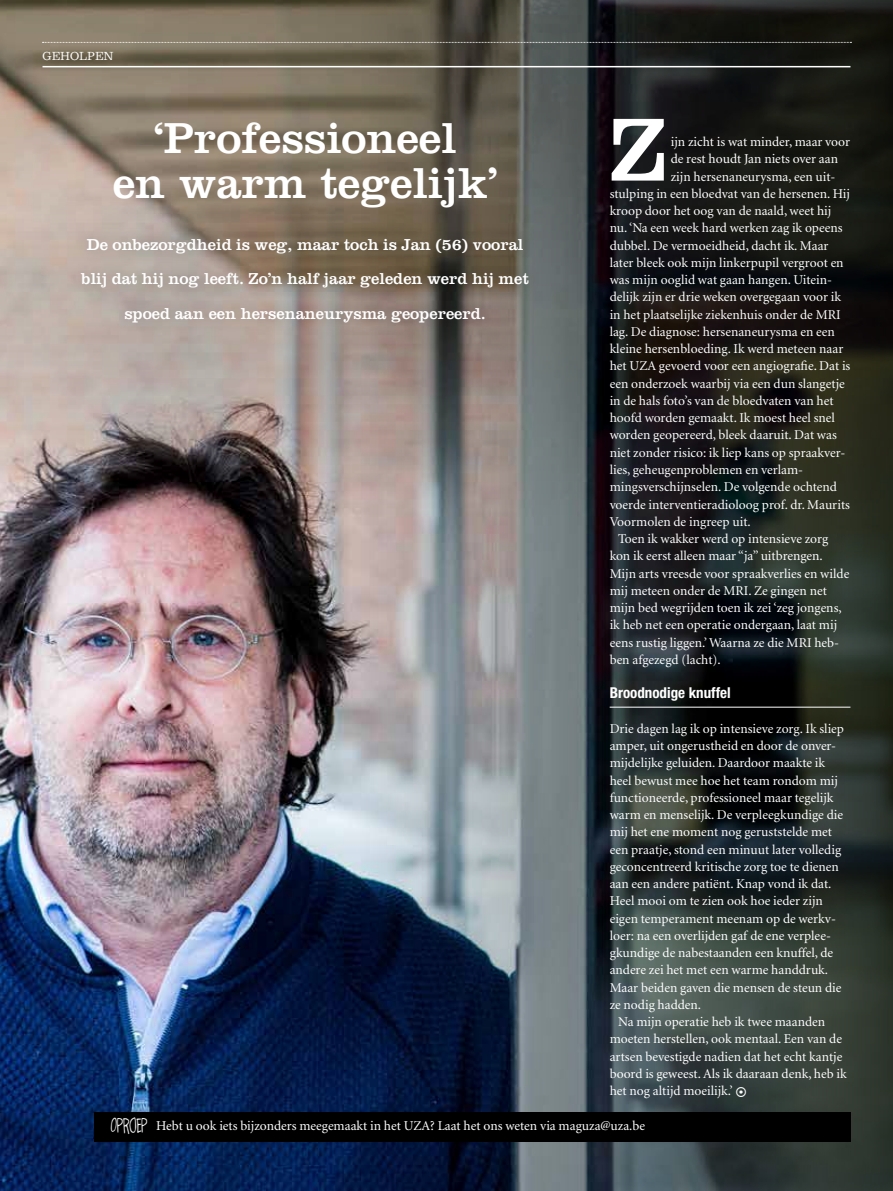
<style>
.page{position:relative;width:893px;height:1191px;background:#fff}
.page>*{position:absolute;margin:0;border:0;box-sizing:border-box;transform-origin:0 0}
.t1{font:93px "Clarendon";color:#fff}
.t2{font:45px/45px "Clarendon";color:#fff;text-align:center}
.t3{font:16.5px/34.5px "Clarendon";color:#fff;text-align:center}
.t4{font:700 condensed 15px "Helvetica Neue LT Std";color:#fff}
.t5{font:13.5px/17.2px "Minion LT";color:#fff}
.t6{font:10.5px "Belizio";color:#fff}
.s1{font-family:"Overth E Mo On";font-size:22.5px}
</style>
<div class="page">
<img style="left:0;top:690px;width:189px;height:501px">
<img style="left:0;top:0;width:189px;height:690px">
<img style="left:189px;top:0;width:704px;height:1191px">
<img style="left:0;top:177px;width:530px;height:352px">
<hr style="left:43px;top:66px;width:807px;height:1px;background:#fff">
<div style="left:67px;top:223px;width:476px;height:113px;background:#000;opacity:.25"></div>
<hr style="left:610px;top:707px;width:240px;height:1px;background:#fff">
<div style="left:94px;top:1112px;width:756px;height:30px;background:#000"></div>
<svg style="left:43px;top:42px;width:808px;height:1px"></svg>
<svg style="left:736px;top:1086px;width:10px;height:10px"></svg>
<p class="t6" style="left:43px;top:49px;width:73px">GEHOLPEN</p>
<h1 class="t1" style="left:610px;top:95px;width:58px">Z</h1>
<h2 class="t2" style="left:113px;top:114px;width:386px">‘Professioneel<br>en warm tegelijk’</h2>
<p class="t3" style="left:82px;top:226px;width:449px">De onbezorgdheid is weg, maar toch is Jan (56) vooral blij dat hij nog leeft. Zo’n half jaar geleden werd hij met spoed aan een hersenaneurysma geopereerd.</p>
<p class="t5" style="left:671px;top:134px;width:181px">ijn zicht is wat minder, maar voor</p>
<p class="t5" style="left:671px;top:151px;width:169px">de rest houdt Jan niets over aan</p>
<p class="t5" style="left:671px;top:168px;width:166px">zijn hersenaneurysma, een uit-</p>
<p class="t5" style="left:610px;top:185px;width:242px">stulping in een bloedvat van de hersenen. Hij</p>
<p class="t5" style="left:610px;top:203px;width:223px">kroop door het oog van de naald, weet hij</p>
<p class="t5" style="left:610px;top:220px;width:234px">nu. ‘Na een week hard werken zag ik opeens</p>
<p class="t5" style="left:610px;top:237px;width:220px">dubbel. De vermoeidheid, dacht ik. Maar</p>
<p class="t5" style="left:610px;top:254px;width:235px">later bleek ook mijn linkerpupil vergroot en</p>
<p class="t5" style="left:610px;top:272px;width:224px">was mijn ooglid wat gaan hangen. Uitein-</p>
<p class="t5" style="left:610px;top:289px;width:233px">delijk zijn er drie weken overgegaan voor ik</p>
<p class="t5" style="left:610px;top:306px;width:232px">in het plaatselijke ziekenhuis onder de MRI</p>
<p class="t5" style="left:610px;top:323px;width:227px">lag. De diagnose: hersenaneurysma en een</p>
<p class="t5" style="left:610px;top:341px;width:235px">kleine hersenbloeding. Ik werd meteen naar</p>
<p class="t5" style="left:610px;top:358px;width:242px">het UZA gevoerd voor een angiografie. Dat is</p>
<p class="t5" style="left:610px;top:375px;width:237px">een onderzoek waarbij via een dun slangetje</p>
<p class="t5" style="left:610px;top:392px;width:226px">in de hals foto’s van de bloedvaten van het</p>
<p class="t5" style="left:610px;top:410px;width:227px">hoofd worden gemaakt. Ik moest heel snel</p>
<p class="t5" style="left:610px;top:427px;width:229px">worden geopereerd, bleek daaruit. Dat was</p>
<p class="t5" style="left:610px;top:444px;width:237px">niet zonder risico: ik liep kans op spraakver-</p>
<p class="t5" style="left:610px;top:461px;width:195px">lies, geheugenproblemen en verlam-</p>
<p class="t5" style="left:610px;top:479px;width:229px">mingsverschijnselen. De volgende ochtend</p>
<p class="t5" style="left:610px;top:496px;width:242px">voerde interventieradioloog prof. dr. Maurits</p>
<p class="t5" style="left:610px;top:513px;width:143px">Voormolen de ingreep uit.</p>
<p class="t5" style="left:618px;top:530px;width:212px">Toen ik wakker werd op intensieve zorg</p>
<p class="t5" style="left:610px;top:548px;width:215px">kon ik eerst alleen maar “ja” uitbrengen.</p>
<p class="t5" style="left:610px;top:565px;width:241px">Mijn arts vreesde voor spraakverlies en wilde</p>
<p class="t5" style="left:610px;top:582px;width:219px">mij meteen onder de MRI. Ze gingen net</p>
<p class="t5" style="left:610px;top:599px;width:234px">mijn bed wegrijden toen ik zei ‘zeg jongens,</p>
<p class="t5" style="left:610px;top:617px;width:229px">ik heb net een operatie ondergaan, laat mij</p>
<p class="t5" style="left:610px;top:634px;width:231px">eens rustig liggen.’ Waarna ze die MRI heb-</p>
<p class="t5" style="left:610px;top:651px;width:113px">ben afgezegd (lacht).</p>
<p class="t4" style="left:610px;top:684px;width:123px">Broodnodige knuffel</p>
<p class="t5" style="left:610px;top:720px;width:236px">Drie dagen lag ik op intensieve zorg. Ik sliep amper, uit ongerustheid en door de onver&shy;mijdelijke geluiden. Daardoor maakte ik heel bewust mee hoe het team rondom mij functioneerde, professioneel maar tegelijk warm en menselijk. De verpleegkundige die mij het ene moment nog geruststelde met een praatje, stond een minuut later volledig geconcentreerd kritische zorg toe te dienen aan een andere patiënt. Knap vond ik dat.<br>Heel mooi om te zien ook hoe ieder zijn eigen temperament meenam op de werkv&shy;loer: na een overlijden gaf de ene verplee&shy;gkundige de nabestaanden een knuffel, de andere zei het met een warme handdruk.<br>Maar beiden gaven die mensen de steun die ze nodig hadden.</p>
<p class="t5" style="left:610px;top:1013px;width:239px;text-indent:9px">Na mijn operatie heb ik twee maanden moeten herstellen, ook mentaal. Een van de artsen bevestigde nadien dat het echt kantje boord is geweest. Als ik daaraan denk, heb ik het nog altijd moeilijk.’</p>
<p class="t5" style="left:111px;top:1117px;width:536px"><span class="s1">OPROEP</span> Hebt u ook iets bijzonders meegemaakt in het UZA? Laat het ons weten via maguza@uza.be</p>
</div>
